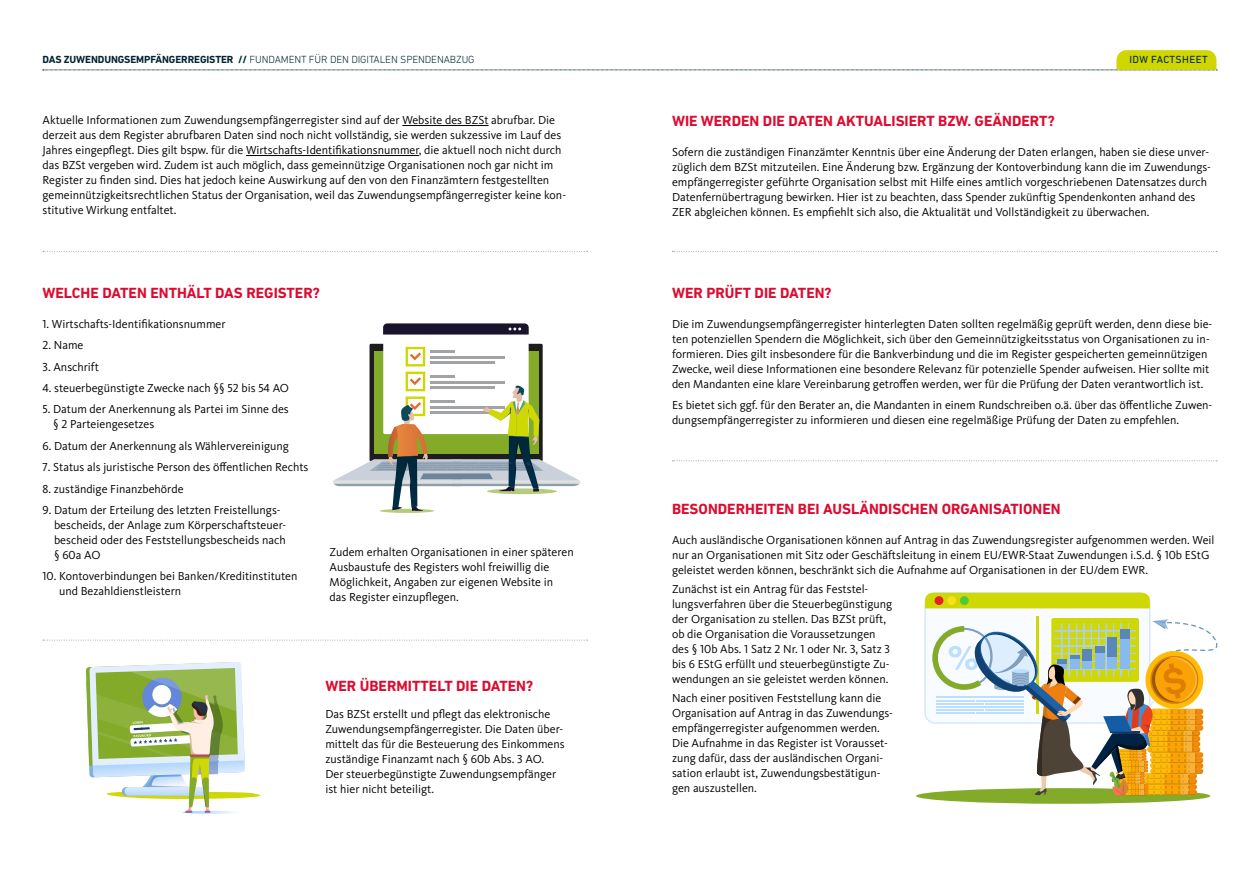
<style>
.page{position:relative;width:1259px;height:893px;background:#fff}
.page>*{position:absolute;margin:0;border:0;box-sizing:border-box;transform-origin:0 0}
.t1{font:700 15px "DIN Next LT Pro";color:#dd0b2f}
.t2{font:12px/15px "Kievit IDW";color:#000}
.t3{font:300 10.5px "DIN Next LT Pro";letter-spacing:-.01em;color:#002531}
.t4{font:10.5px "DIN Next LT Pro";letter-spacing:.04em;color:#002531}
.s1{font-weight:700}
</style>
<div class="page">
<svg style="left:43px;top:50px;width:1174px;height:21px"></svg>
<div style="left:916px;top:788px;width:294px;height:16px;background:#84aa2a;border-radius:50%"></div>
<div style="left:925px;top:593px;width:224px;height:130px;background:#f8fbff;border-radius:10px"></div>
<div style="left:925px;top:593px;width:224px;height:15px;background:#cfd704"></div>
<div style="left:934px;top:596px;width:9px;height:9px;background:#e92020;border-radius:50%"></div>
<div style="left:947px;top:596px;width:9px;height:9px;background:#fddf19;border-radius:50%"></div>
<div style="left:960px;top:596px;width:8px;height:9px;background:#4fc83a;border-radius:50%"></div>
<hr style="left:1036px;top:616px;width:2px;height:98px;background:#cfd704">
<svg style="left:924px;top:619px;width:294px;height:177px"></svg>
<svg style="left:86px;top:662px;width:175px;height:152px"></svg>
<hr style="left:190px;top:754px;width:20px;height:3px;background:#b74c4e">
<hr style="left:402px;top:125px;width:86px;height:1px;background:#000">
<hr style="left:246px;top:155px;width:173px;height:1px;background:#000">
<svg style="left:43px;top:640px;width:544px;height:1px"></svg>
<svg style="left:672px;top:251px;width:545px;height:1px"></svg>
<svg style="left:672px;top:460px;width:545px;height:1px"></svg>
<svg style="left:43px;top:251px;width:544px;height:1px"></svg>
<div style="left:374px;top:351px;width:165px;height:102px;background:#84aa2a"></div>
<div style="left:383px;top:327px;width:145px;height:107px;background:#fff;border-radius:2px"></div>
<hr style="left:430px;top:350px;width:24px;height:3px;background:#a1a3a6">
<hr style="left:430px;top:356px;width:74px;height:3px;background:#a1a3a6">
<hr style="left:430px;top:362px;width:53px;height:2px;background:#a1a3a6">
<hr style="left:463px;top:362px;width:32px;height:2px;background:#a1a3a6">
<svg style="left:405px;top:347px;width:20px;height:19px"></svg>
<svg style="left:383px;top:323px;width:146px;height:12px"></svg>
<svg style="left:380px;top:509px;width:54px;height:4px"></svg>
<svg style="left:333px;top:372px;width:247px;height:139px"></svg>
<p class="t3" style="left:43px;top:54px;width:433px"><span class="s1">DAS ZUWENDUNGSEMPFÄNGERREGISTER //</span> FUNDAMENT FÜR DEN DIGITALEN SPENDENABZUG</p>
<p class="t4" style="left:1129px;top:54px;width:80px">IDW FACTSHEET</p>
<p class="t2" style="left:43px;top:112px;width:525px">Aktuelle Informationen zum Zuwendungsempfängerregister sind auf der Website des BZSt abrufbar. Die derzeit aus dem Register abrufbaren Daten sind noch nicht vollständig, sie werden sukzessive im Lauf des Jahres eingepflegt. Dies gilt bspw. für die Wirtschafts-Identifikationsnummer, die aktuell noch nicht durch das BZSt vergeben wird. Zudem ist auch möglich, dass gemeinnützige Organisationen noch gar nicht im Register zu finden sind. Dies hat jedoch keine Auswirkung auf den von den Finanzämtern festgestellten gemeinnützigkeitsrechtlichen Status der Organisation, weil das Zuwendungsempfängerregister keine kon&shy;stitutive Wirkung entfaltet.</p>
<p class="t1" style="left:43px;top:284px;width:279px">WELCHE DATEN ENTHÄLT DAS REGISTER?</p>
<p class="t2" style="left:43px;top:316px;width:184px">1. Wirtschafts-Identifikationsnummer</p>
<p class="t2" style="left:43px;top:338px;width:42px">2. Name</p>
<p class="t2" style="left:43px;top:359px;width:58px">3. Anschrift</p>
<p class="t2" style="left:43px;top:380px;width:248px">4. steuerbegünstigte Zwecke nach §§ 52 bis 54 AO</p>
<p class="t2" style="left:53px;top:402px;width:237px;text-indent:-11px">5. Datum der Anerkennung als Partei im Sinne des § 2 Parteiengesetzes</p>
<p class="t2" style="left:43px;top:438px;width:248px">6. Datum der Anerkennung als Wählervereinigung</p>
<p class="t2" style="left:43px;top:460px;width:267px">7. Status als juristische Person des öffentlichen Rechts</p>
<p class="t2" style="left:43px;top:481px;width:143px">8. zuständige Finanzbehörde</p>
<p class="t2" style="left:54px;top:502px;width:234px;text-indent:-12px">9. Datum der Erteilung des letzten Freistellungs&shy;bescheids, der Anlage zum Körperschaftsteuer&shy;bescheid oder des Feststellungsbescheids nach § 60a AO</p>
<p class="t2" style="left:59px;top:569px;width:240px;text-indent:-17px">10. Kontoverbindungen bei Banken/Kreditinstituten und Bezahldienstleistern</p>
<p class="t2" style="left:330px;top:545px;width:246px">Zudem erhalten Organisationen in einer späteren Ausbaustufe des Registers wohl freiwillig die Möglichkeit, Angaben zur eigenen Website in<br>das Register einzupflegen.</p>
<p class="t1" style="left:325px;top:677px;width:209px">WER ÜBERMITTELT DIE DATEN?</p>
<p class="t2" style="left:325px;top:706px;width:241px">Das BZSt erstellt und pflegt das elektronische Zuwendungsempfängerregister. Die Daten über&shy;mittelt das für die Besteuerung des Einkommens zuständige Finanzamt nach § 60b Abs. 3 AO.<br>Der steuerbegünstigte Zuwendungsempfänger ist hier nicht beteiligt.</p>
<p class="t1" style="left:672px;top:112px;width:384px">WIE WERDEN DIE DATEN AKTUALISIERT BZW. GEÄNDERT?</p>
<p class="t2" style="left:672px;top:144px;width:540px">Sofern die zuständigen Finanzämter Kenntnis über eine Änderung der Daten erlangen, haben sie diese unver&shy;züglich dem BZSt mitzuteilen. Eine Änderung bzw. Ergänzung der Kontoverbindung kann die im Zuwendungs&shy;empfängerregister geführte Organisation selbst mit Hilfe eines amtlich vorgeschriebenen Datensatzes durch Datenfernübertragung bewirken. Hier ist zu beachten, dass Spender zukünftig Spendenkonten anhand des ZER abgleichen können. Es empfiehlt sich also, die Aktualität und Vollständigkeit zu überwachen.</p>
<p class="t1" style="left:672px;top:284px;width:161px">WER PRÜFT DIE DATEN?</p>
<p class="t2" style="left:672px;top:316px;width:542px">Die im Zuwendungsempfängerregister hinterlegten Daten sollten regelmäßig geprüft werden, denn diese bie&shy;ten potenziellen Spendern die Möglichkeit, sich über den Gemeinnützigkeitsstatus von Organisationen zu in&shy;formieren. Dies gilt insbesondere für die Bankverbindung und die im Register gespeicherten gemeinnützigen Zwecke, weil diese Informationen eine besondere Relevanz für potenzielle Spender aufweisen. Hier sollte mit den Mandanten eine klare Vereinbarung getroffen werden, wer für die Prüfung der Daten verantwortlich ist.</p>
<p class="t2" style="left:672px;top:398px;width:542px">Es bietet sich ggf. für den Berater an, die Mandanten in einem Rundschreiben o.ä. über das öffentliche Zuwen&shy;dungsempfängerregister zu informieren und diesen eine regelmäßige Prüfung der Daten zu empfehlen.</p>
<p class="t1" style="left:672px;top:500px;width:390px">BESONDERHEITEN BEI AUSLÄNDISCHEN ORGANISATIONEN</p>
<p class="t2" style="left:672px;top:532px;width:544px">Auch ausländische Organisationen können auf Antrag in das Zuwendungsregister aufgenommen werden. Weil nur an Organisationen mit Sitz oder Geschäftsleitung in einem EU/EWR-Staat Zuwendungen i.S.d. § 10b EStG geleistet werden können, beschränkt sich die Aufnahme auf Organisationen in der EU/dem EWR.</p>
<p class="t2" style="left:672px;top:581px;width:222px">Zunächst ist ein Antrag für das Feststel&shy;lungsverfahren über die Steuerbegünstigung der Organisation zu stellen. Das BZSt prüft, ob die Organisation die Voraussetzungen des § 10b Abs. 1 Satz 2 Nr. 1 oder Nr. 3, Satz 3 bis 6 EStG erfüllt und steuerbegünstigte Zu&shy;wendungen an sie geleistet werden können.</p>
<p class="t2" style="left:672px;top:691px;width:222px">Nach einer positiven Feststellung kann die Organisation auf Antrag in das Zuwendungs&shy;empfängerregister aufgenommen werden.<br>Die Aufnahme in das Register ist Vorausset&shy;zung dafür, dass der ausländischen Organi&shy;sation erlaubt ist, Zuwendungsbestätigun&shy;gen auszustellen.</p>
</div>
